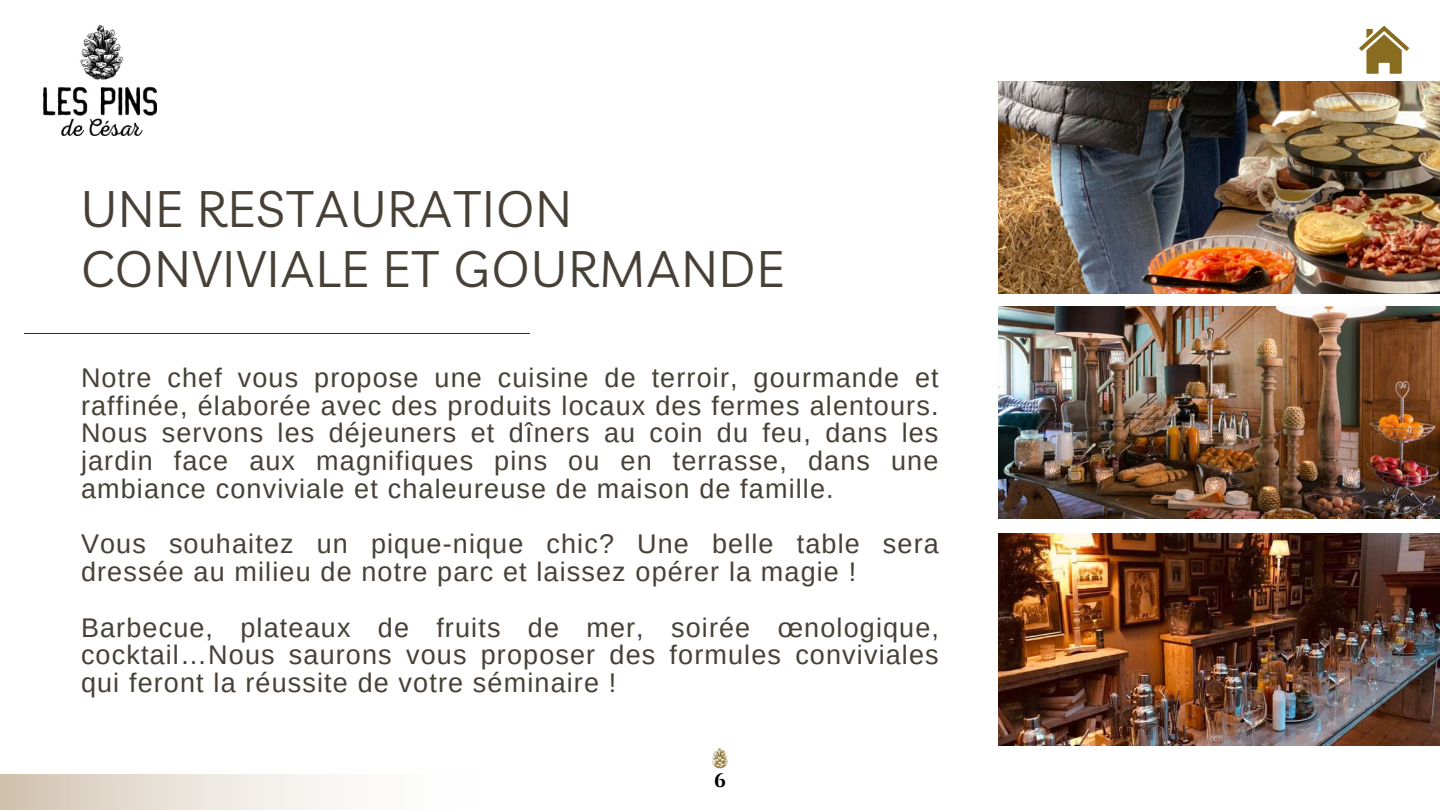
<style>
.page{position:relative;width:1440px;height:810px;background:#fff}
.page>*{position:absolute;margin:0;border:0;box-sizing:border-box;transform-origin:0 0}
.t1{font:50px/60px "Livvic";letter-spacing:.03em;color:#474037}
.t2{font:27px/27.8px "Arimo";letter-spacing:.04em;color:#474037;text-align:justify}
.t3{font:700 19px "Cinzel";color:#000}
</style>
<div class="page">
<hr style="left:25px;top:333px;width:505px;height:1px;background:#352829">
<img style="left:999px;top:81px;width:441px;height:212px">
<img style="left:44px;top:26px;width:112px;height:110px">
<img style="left:999px;top:306px;width:441px;height:212px">
<img style="left:999px;top:534px;width:441px;height:212px">
<div style="left:0;top:775px;width:479px;height:35px;background:linear-gradient(to right,#d6c9b7,#fff)"></div>
<img style="left:712px;top:748px;width:16px;height:21px">
<svg style="left:1359px;top:26px;width:50px;height:48px"></svg>
<h1 class="t1" style="left:81px;top:178px;width:705px">UNE RESTAURATION<br>CONVIVIALE ET GOURMANDE</h1>
<p class="t2" style="left:81px;top:364px;width:859px">Notre chef vous propose une cuisine de terroir, gourmande et raffinée, élaborée avec des produits locaux des fermes alentours.<br>Nous servons les déjeuners et dîners au coin du feu, dans les jardin face aux magnifiques pins ou en terrasse, dans une ambiance conviviale et chaleureuse de maison de famille.</p>
<p class="t2" style="left:81px;top:530px;width:859px">Vous souhaitez un pique-nique chic? Une belle table sera dressée au milieu de notre parc et laissez opérer la magie !</p>
<p class="t2" style="left:81px;top:613px;width:860px">Barbecue, plateaux de fruits de mer, soirée œnologique, cocktail…Nous saurons vous proposer des formules conviviales qui feront la réussite de votre séminaire !</p>
<p class="t3" style="left:714px;top:769px;width:13px">6</p>
</div>
